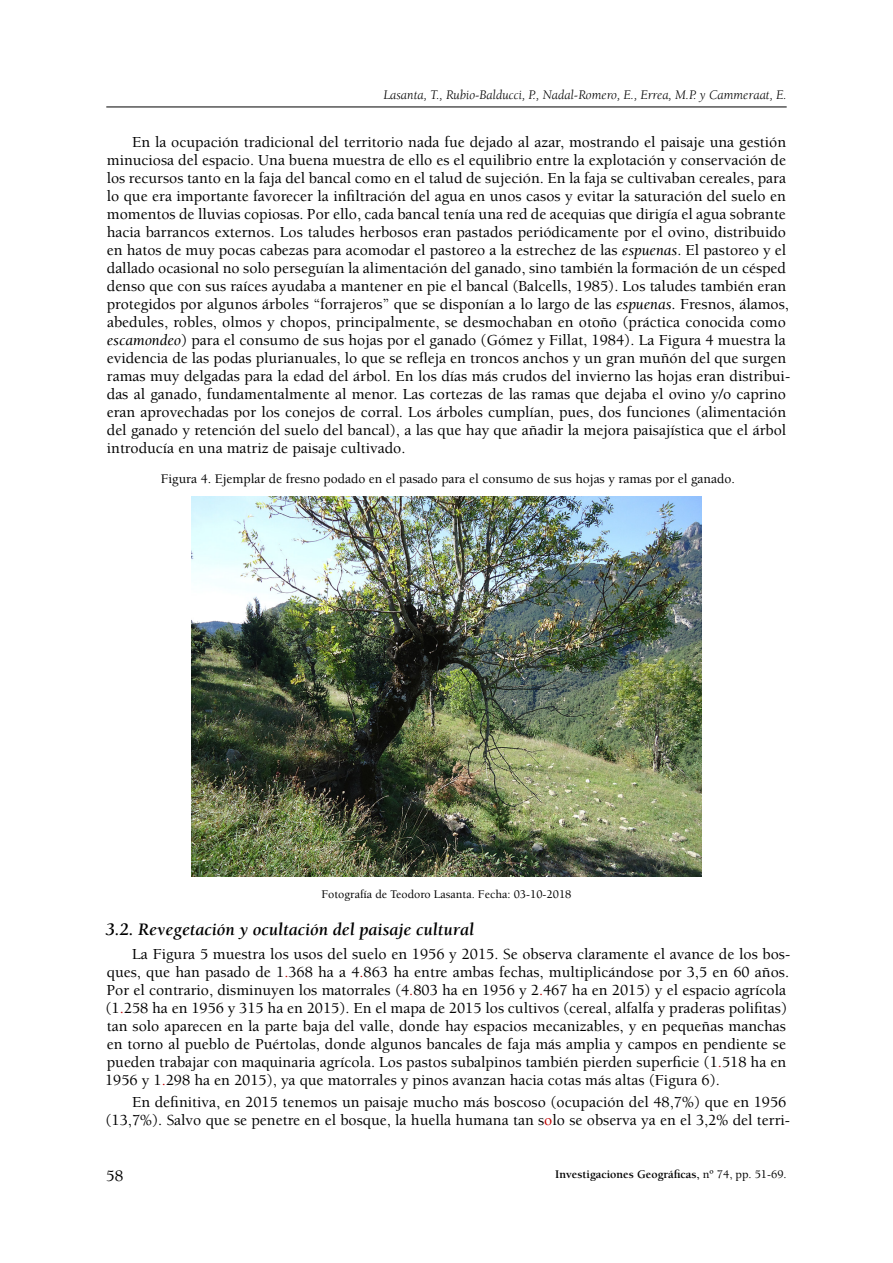
<style>
.page{position:relative;width:893px;height:1263px;background:#fff}
.page>*{position:absolute;margin:0;border:0;box-sizing:border-box;transform-origin:0 0}
.t1{font:italic 700 18px "Berkeley Std";color:#000}
.t2{font:500 16.5px "Berkeley Std";color:#000}
.t3{font:500 15.75px/18px "Berkeley Std";color:#000}
.t4{font:500 13.5px "Berkeley Std";color:#000}
.t5{font:italic 13.5px "Berkeley Std";color:#000}
.t6{font:500 12px "Berkeley Std";color:#000}
.t7{font:700 12px "Berkeley Std";color:#000}
.s1{font-weight:400;font-style:italic}
.s2{color:#c00000}
.s3{font-weight:500}
</style>
<div class="page">
<hr style="left:106px;top:107px;width:681px;height:1px;background:#000">
<img style="left:191px;top:497px;width:511px;height:379px">
<p class="t5" style="left:383px;top:87px;width:405px">Lasanta, T., Rubio-Balducci, P., Nadal-Romero, E., Errea, M.P. y Cammeraat, E.</p>
<p class="t3" style="left:107px;top:134px;width:685px;text-indent:25px">En la ocupación tradicional del territorio nada fue dejado al azar, mostrando el paisaje una gestión minuciosa del espacio. Una buena muestra de ello es el equilibrio entre la explotación y conservación de los recursos tanto en la faja del bancal como en el talud de sujeción. En la faja se cultivaban cereales, para lo que era importante favorecer la infiltración del agua en unos casos y evitar la saturación del suelo en momentos de lluvias copiosas. Por ello, cada bancal tenía una red de acequias que dirigía el agua sobrante hacia barrancos externos. Los taludes herbosos eran pastados periódicamente por el ovino, distribuido en hatos de muy pocas cabezas para acomodar el pastoreo a la estrechez de las <span class="s1">espuenas</span>. El pastoreo y el dallado ocasional no solo perseguían la alimentación del ganado, sino también la formación de un césped denso que con sus raíces ayudaba a mantener en pie el bancal (Balcells, 1985). Los taludes también eran protegidos por algunos árboles “forrajeros” que se disponían a lo largo de las <span class="s1">espuenas</span>. Fresnos, álamos, abedules, robles, olmos y chopos, principalmente, se desmochaban en otoño (práctica conocida como <span class="s1">escamondeo</span>) para el consumo de sus hojas por el ganado (Gómez y Fillat, 1984). La Figura 4 muestra la evidencia de las podas plurianuales, lo que se refleja en troncos anchos y un gran muñón del que surgen ramas muy delgadas para la edad del árbol. En los días más crudos del invierno las hojas eran distribui&shy;das al ganado, fundamentalmente al menor. Las cortezas de las ramas que dejaba el ovino y/o caprino eran aprovechadas por los conejos de corral. Los árboles cumplían, pues, dos funciones (alimentación del ganado y retención del suelo del bancal), a las que hay que añadir la mejora paisajística que el árbol introducía en una matriz de paisaje cultivado.</p>
<p class="t4" style="left:161px;top:472px;width:576px">Figura 4. Ejemplar de fresno podado en el pasado para el consumo de sus hojas y ramas por el ganado.</p>
<p class="t6" style="left:321px;top:887px;width:252px">Fotografía de Teodoro Lasanta. Fecha: 03-10-2018</p>
<p class="t1" style="left:106px;top:919px;width:370px">3.2. Revegetación y ocultación del paisaje cultural</p>
<p class="t3" style="left:105px;top:945px;width:687px;text-indent:27px">La Figura 5 muestra los usos del suelo en 1956 y 2015. Se observa claramente el avance de los bos&shy;ques, que han pasado de 1<span class="s2">.</span>368 ha a 4<span class="s2">.</span>863 ha entre ambas fechas, multiplicándose por 3,5 en 60 años.<br>Por el contrario, disminuyen los matorrales (4<span class="s2">.</span>803 ha en 1956 y 2<span class="s2">.</span>467 ha en 2015) y el espacio agrícola (1<span class="s2">.</span>258 ha en 1956 y 315 ha en 2015). En el mapa de 2015 los cultivos (cereal, alfalfa y praderas polifitas) tan solo aparecen en la parte baja del valle, donde hay espacios mecanizables, y en pequeñas manchas en torno al pueblo de Puértolas, donde algunos bancales de faja más amplia y campos en pendiente se pueden trabajar con maquinaria agrícola. Los pastos subalpinos también pierden superficie (1<span class="s2">.</span>518 ha en 1956 y 1<span class="s2">.</span>298 ha en 2015), ya que matorrales y pinos avanzan hacia cotas más altas (Figura 6).</p>
<p class="t3" style="left:105px;top:1094px;width:686px;text-align:right">En definitiva, en 2015 tenemos un paisaje mucho más boscoso (ocupación del 48,7%) que en 1956 (13,7%). Salvo que se penetre en el bosque, la huella humana tan s<span class="s2">o</span>lo se observa ya en el 3,2% del terri-</p>
<p class="t2" style="left:106px;top:1167px;width:19px">58</p>
<p class="t7" style="left:555px;top:1168px;width:233px">Investigaciones Geográficas, <span class="s3">nº 74, pp. 51-69.</span></p>
</div>
